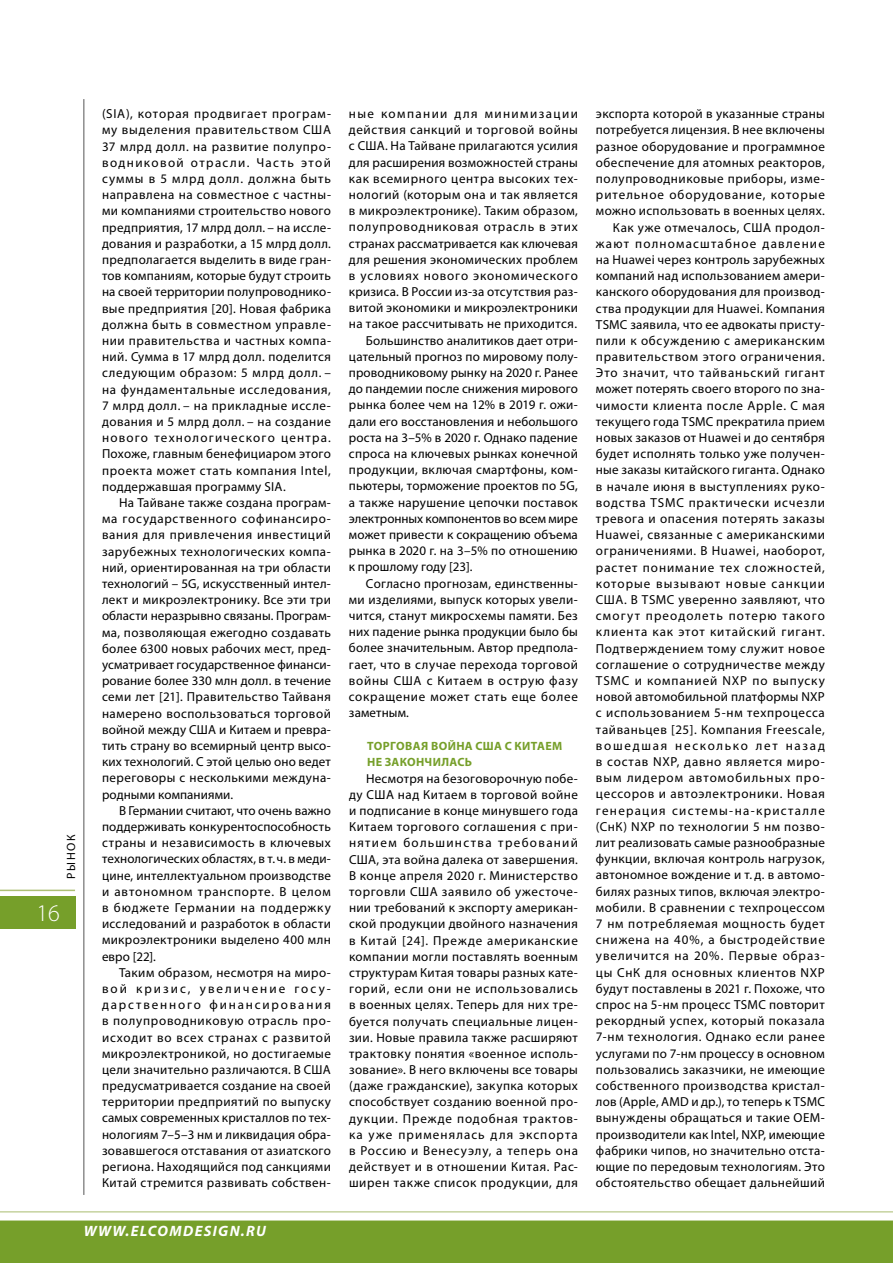
<style>
.page{position:relative;width:893px;height:1263px;background:#fff}
.page>*{position:absolute;margin:0;border:0;box-sizing:border-box;transform-origin:0 0}
.t1{font:300 24px "Myriad Pro";color:#fff}
.t2{font:italic 700 15px "Myriad Pro";letter-spacing:.09em;color:#fff}
.t3{font:13.05px/16.2px "Myriad Pro";letter-spacing:.03em;color:#000;text-align:justify}
.t4{font:13.05px "Myriad Pro";letter-spacing:.005em;color:#000}
.t5{font:13.05px "Myriad Pro";letter-spacing:.05em;color:#000}
.t6{font:13.05px "Myriad Pro";letter-spacing:.065em;color:#000}
.t7{font:13.05px "Myriad Pro";letter-spacing:.01em;color:#000}
.t8{font:13.05px "Myriad Pro";letter-spacing:-.005em;color:#000}
.t9{font:13.05px "Myriad Pro";letter-spacing:.055em;color:#000}
.t10{font:13.05px "Myriad Pro";letter-spacing:.06em;color:#000}
.t11{font:13.05px "Myriad Pro";letter-spacing:.105em;color:#000}
.t12{font:700 12px "Myriad Pro";color:#769f2a}
.t13{font:12px "Myriad Pro";letter-spacing:.14em;color:#000}
</style>
<div class="page">
<hr style="left:84px;top:99px;width:1px;height:1096px;background:#565656">
<div style="left:0;top:896px;width:75px;height:32px;background:#769f2a"></div>
<hr style="left:0;top:890px;width:75px;height:1px;background:#adbf76">
<hr style="left:0;top:1211px;width:893px;height:1px;background:#adbf76">
<div style="left:0;top:1220px;width:893px;height:43px;background:#769f2a"></div>
<p class="t13" style="left:64px;top:879px;width:46px;rotate:-90deg">рынок</p>
<h1 class="t1" style="left:36px;top:899px;width:25px">16</h1>
<p class="t3" style="left:102px;top:106px;width:230px">(SIA), которая продвигает програм&shy;му выделения правительством США 37 млрд долл. на развитие полупро&shy;водниковой отрасли. Часть этой суммы в 5 млрд долл. должна быть направлена на совместное с частны&shy;ми компаниями строительство нового предприятия, 17 млрд долл. – на иссле&shy;дования и разработки, а 15 млрд долл. предполагается выделить в виде гран&shy;тов компаниям, которые будут строить на своей территории полупроводнико&shy;вые предприятия [20]. Новая фабрика должна быть в совместном управле&shy;нии правительства и частных компа&shy;ний. Сумма в 17 млрд долл. поделится следующим образом: 5 млрд долл. – на фундаментальные исследования, 7 млрд долл. – на прикладные иссле&shy;дования и 5 млрд долл. – на создание нового технологического центра.<br>Похоже, главным бенефициаром этого проекта может стать компания Intel, поддержавшая программу SIA.</p>
<p class="t3" style="left:102px;top:494px;width:230px;text-indent:17px">На Тайване также создана програм&shy;ма государственного софинансиро&shy;вания для привлечения инвестиций зарубежных технологических компа&shy;ний, ориентированная на три области технологий – 5G, искусственный интел&shy;лект и микроэлектронику. Все эти три области неразрывно связаны. Програм&shy;ма, позволяющая ежегодно создавать более 6300 новых рабочих мест, пред&shy;усматривает государственное финанси&shy;рование более 330 млн долл. в течение семи лет [21]. Правительство Тайваня намерено воспользоваться торговой войной между США и Китаем и превра&shy;тить страну во всемирный центр высо&shy;ких технологий. С этой целью оно ведет переговоры с несколькими междуна&shy;родными компаниями.</p>
<p class="t3" style="left:102px;top:802px;width:230px;text-indent:17px">В Германии считают, что очень важно поддерживать конкурентоспособность страны и независимость в ключевых технологических областях, в т.ч. в меди&shy;цине, интеллектуальном производстве и автономном транспорте. В целом в бюджете Германии на поддержку исследований и разработок в области микроэлектроники выделено 400 млн евро [22].</p>
<p class="t3" style="left:102px;top:964px;width:231px;text-indent:17px">Таким образом, несмотря на миро&shy;вой кризис, увеличение госу&shy;дарственного финансирования в полупроводниковую отрасль про&shy;исходит во всех странах с развитой микроэлектроникой, но достигаемые цели значительно различаются. В США предусматривается создание на своей территории предприятий по выпуску самых современных кристаллов по тех&shy;нологиям 7–5–3 нм и ликвидация обра&shy;зовавшегося отставания от азиатского региона. Находящийся под санкциями Китай стремится развивать собствен-</p>
<p class="t2" style="left:84px;top:1221px;width:184px">WWW.ELCOMDESIGN.RU</p>
<p class="t11" style="left:349px;top:105px;width:230px">ные компании для минимизации</p>
<p class="t5" style="left:349px;top:122px;width:230px">действия санкций и торговой войны</p>
<p class="t3" style="left:349px;top:138px;width:230px">с США. На Тайване прилагаются усилия</p>
<p class="t3" style="left:349px;top:154px;width:230px">для расширения возможностей страны</p>
<p class="t5" style="left:349px;top:170px;width:230px">как всемирного центра высоких тех-</p>
<p class="t3" style="left:349px;top:186px;width:230px">нологий (которым она и так является</p>
<p class="t3" style="left:349px;top:202px;width:230px">в микроэлектронике). Таким образом,</p>
<p class="t6" style="left:349px;top:219px;width:230px">полупроводниковая отрасль в этих</p>
<p class="t3" style="left:349px;top:235px;width:230px">странах рассматривается как ключевая</p>
<p class="t3" style="left:349px;top:251px;width:230px">для решения экономических проблем</p>
<p class="t6" style="left:349px;top:267px;width:230px">в условиях нового экономического</p>
<p class="t3" style="left:349px;top:283px;width:230px">кризиса. В России из-за отсутствия раз-</p>
<p class="t3" style="left:349px;top:300px;width:230px">витой экономики и микроэлектроники</p>
<p class="t3" style="left:349px;top:316px;width:230px">на такое рассчитывать не приходится.</p>
<p class="t7" style="left:366px;top:332px;width:213px">Большинство аналитиков дает отри-</p>
<p class="t3" style="left:349px;top:348px;width:230px">цательный прогноз по мировому полу-</p>
<p class="t4" style="left:349px;top:365px;width:230px">проводниковому рынку на 2020 г. Ранее</p>
<p class="t4" style="left:349px;top:381px;width:230px">до пандемии после снижения мирового</p>
<p class="t3" style="left:349px;top:397px;width:230px">рынка более чем на 12% в 2019 г. ожи-</p>
<p class="t4" style="left:349px;top:413px;width:230px">дали его восстановления и небольшого</p>
<p class="t4" style="left:349px;top:429px;width:230px">роста на 3–5% в 2020 г. Однако падение</p>
<p class="t3" style="left:349px;top:445px;width:230px">спроса на ключевых рынках конечной</p>
<p class="t3" style="left:349px;top:462px;width:230px">продукции, включая смартфоны, ком-</p>
<p class="t3" style="left:349px;top:478px;width:230px">пьютеры, торможение проектов по 5G,</p>
<p class="t3" style="left:349px;top:494px;width:230px">а также нарушение цепочки поставок</p>
<p class="t8" style="left:349px;top:510px;width:230px">электронных компонентов во всем мире</p>
<p class="t3" style="left:349px;top:526px;width:230px">может привести к сокращению объема</p>
<p class="t3" style="left:349px;top:543px;width:230px">рынка в 2020 г. на 3–5% по отношению</p>
<p class="t4" style="left:349px;top:559px;width:125px">к прошлому году [23].</p>
<p class="t3" style="left:366px;top:575px;width:213px">Согласно прогнозам, единственны-</p>
<p class="t3" style="left:349px;top:591px;width:230px">ми изделиями, выпуск которых увели-</p>
<p class="t3" style="left:349px;top:607px;width:230px">чится, станут микросхемы памяти. Без</p>
<p class="t4" style="left:349px;top:624px;width:230px">них падение рынка продукции было бы</p>
<p class="t3" style="left:349px;top:640px;width:230px">более значительным. Автор предпола-</p>
<p class="t3" style="left:349px;top:656px;width:230px">гает, что в случае перехода торговой</p>
<p class="t10" style="left:349px;top:672px;width:230px">войны США с Китаем в острую фазу</p>
<p class="t9" style="left:349px;top:689px;width:230px">сокращение может стать еще более</p>
<p class="t7" style="left:349px;top:705px;width:62px">заметным.</p>
<p class="t12" style="left:367px;top:738px;width:16px">Торговая</p>
<p class="t12" style="left:431px;top:738px;width:10px">война</p>
<p class="t12" style="left:475px;top:738px;width:56px">США с Китаем</p>
<p class="t12" style="left:367px;top:754px;width:27px">не закончилась</p>
<p class="t3" style="left:349px;top:770px;width:230px;text-indent:17px">Несмотря на безоговорочную побе&shy;ду США над Китаем в торговой войне и подписание в конце минувшего года Китаем торгового соглашения с при&shy;нятием большинства требований США, эта война далека от завершения.<br>В конце апреля 2020 г. Министерство торговли США заявило об ужесточе&shy;нии требований к экспорту американ&shy;ской продукции двойного назначения в Китай [24]. Прежде американские компании могли поставлять военным структурам Китая товары разных кате&shy;горий, если они не использовались в военных целях. Теперь для них тре&shy;буется получать специальные лицен&shy;зии. Новые правила также расширяют трактовку понятия «военное исполь&shy;зование». В него включены все товары (даже гражданские), закупка которых способствует созданию военной про&shy;дукции. Прежде подобная трактов&shy;ка уже применялась для экспорта в Россию и Венесуэлу, а теперь она действует и в отношении Китая. Рас&shy;ширен также список продукции, для</p>
<p class="t3" style="left:596px;top:105px;width:231px;text-align:right">экспорта которой в указанные страны потребуется лицензия. В нее включены разное оборудование и программное обеспечение для атомных реакторов, полупроводниковые приборы, изме&shy;рительное оборудование, которые можно использовать в военных целях.<br>Как уже отмечалось, США продол&shy;жают полномасштабное давление на Huawei через контроль зарубежных компаний над использованием амери&shy;канского оборудования для производ&shy;ства продукции для Huawei. Компания TSMC заявила, что ее адвокаты присту&shy;пили к обсуждению с американским правительством этого ограничения.<br>Это значит, что тайваньский гигант может потерять своего второго по зна&shy;чимости клиента после Apple. С мая текущего года TSMC прекратила прием новых заказов от Huawei и до сентября будет исполнять только уже получен&shy;ные заказы китайского гиганта. Однако в начале июня в выступлениях руко&shy;водства TSMC практически исчезли тревога и опасения потерять заказы Huawei, связанные с американскими ограничениями. В Huawei, наоборот, растет понимание тех сложностей, которые вызывают новые санкции США. В TSMC уверенно заявляют, что смогут преодолеть потерю такого клиента как этот китайский гигант.<br>Подтверждением тому служит новое соглашение о сотрудничестве между TSMC и компанией NXP по выпуску новой автомобильной платформы NXP с использованием 5‑нм техпроцесса тайваньцев [25]. Компания Freescale, вошедшая несколько лет назад в состав NXP, давно является миро&shy;вым лидером автомобильных про&shy;цессоров и автоэлектроники. Новая генерация системы-на-кристалле (СнК) NXP по технологии 5 нм позво&shy;лит реализовать самые разнообразные функции, включая контроль нагрузок, автономное вождение и т. д. в автомо&shy;билях разных типов, включая электро&shy;мобили. В сравнении с техпроцессом 7 нм потребляемая мощность будет снижена на 40%, а быстродействие увеличится на 20%. Первые образ&shy;цы СнК для основных клиентов NXP будут поставлены в 2021 г. Похоже, что спрос на 5‑нм процесс TSMC повторит рекордный успех, который показала 7‑нм технология. Однако если ранее услугами по 7‑нм процессу в основном пользовались заказчики, не имеющие собственного производства кристал&shy;лов (Apple, AMD и др.), то теперь к TSMC вынуждены обращаться и такие OEM&shy;производители как Intel, NXP, имеющие фабрики чипов, но значительно отста&shy;ющие по передовым технологиям. Это обстоятельство обещает дальнейший</p>
</div>
